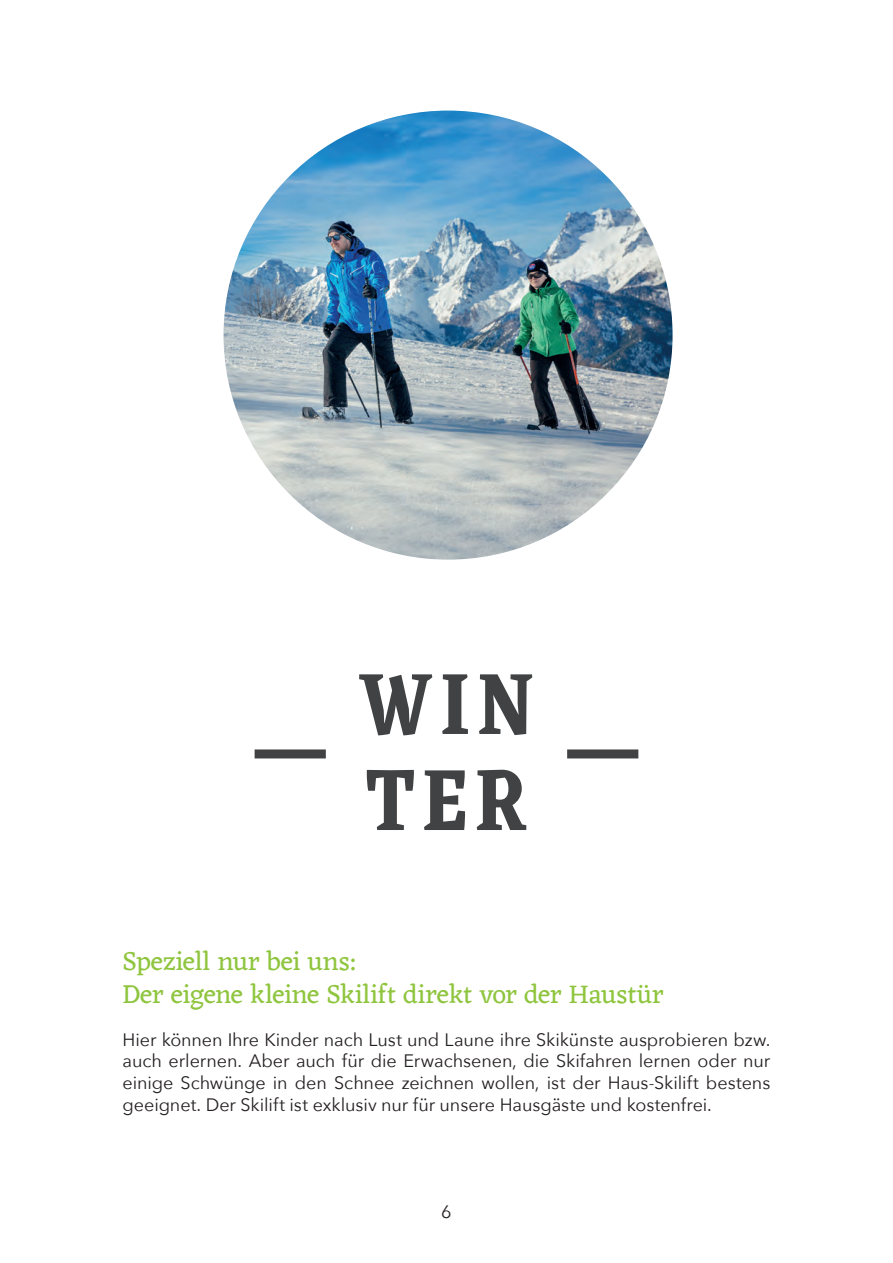
<style>
.page{position:relative;width:893px;height:1263px;background:#fff}
.page>*{position:absolute;margin:0;border:0;box-sizing:border-box;transform-origin:0 0}
.t1{font:700 90px/96px "Eczar";letter-spacing:.11em;color:#414243;scale:.8 1}
.t2{font:27px/32.4px "Eczar";letter-spacing:-.01em;color:#8fc53e}
.t3{font:18px/21.6px "Avenir Next";letter-spacing:-.005em;color:#231f20;text-align:justify}
</style>
<div class="page">
<div style="left:255px;top:749px;width:71px;height:9px;background:#414243"></div>
<div style="left:567px;top:749px;width:71px;height:9px;background:#414243"></div>
<img style="left:224px;top:111px;width:449px;height:449px;border-radius:225px">
<h1 class="t1" style="left:359px;top:655px;width:220px">WIN<br>TER</h1>
<h2 class="t2" style="left:123px;top:947px;width:543px">Speziell nur bei uns:<br>Der eigene kleine Skilift direkt vor der Haustür</h2>
<p class="t3" style="left:123px;top:1028px;width:649px">Hier können Ihre Kinder nach Lust und Laune ihre Skikünste ausprobieren bzw. auch erlernen. Aber auch für die Erwachsenen, die Skifahren lernen oder nur einige Schwünge in den Schnee zeichnen wollen, ist der Haus-Skilift bestens geeignet. Der Skilift ist exklusiv nur für unsere Hausgäste und kostenfrei.</p>
<p class="t3" style="left:441px;top:1200px;width:12px">6</p>
</div>
